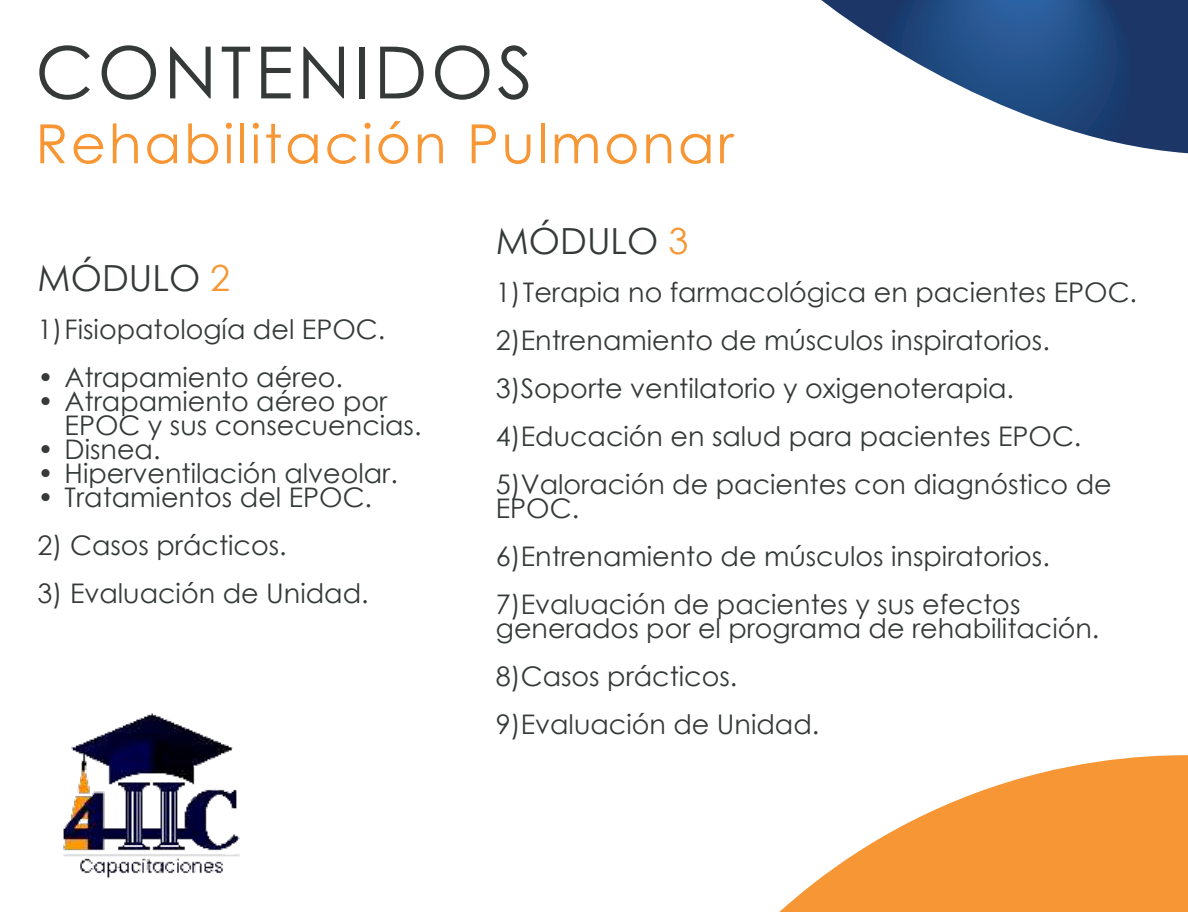
<style>
.page{position:relative;width:1188px;height:912px;background:#fff}
.page>*{position:absolute;margin:0;border:0;box-sizing:border-box;transform-origin:0 0}
.t1{font:72px "Century Gothic";letter-spacing:.05em;color:#353a38}
.t2{font:54px "Century Gothic";letter-spacing:.05em;color:#f79634}
.t3{font:36px "Century Gothic";color:#353a38}
.t4{font:27px/48px "Century Gothic";color:#353a38}
.s1{color:#f79634}
</style>
<div class="page">
<svg style="left:821px;top:0;width:367px;height:153px"></svg>
<svg style="left:779px;top:755px;width:409px;height:157px;fill:#f79634"></svg>
<img style="left:63px;top:713px;width:177px;height:165px">
<h1 class="t1" style="left:35px;top:22px;width:499px">CONTENIDOS</h1>
<h2 class="t2" style="left:35px;top:106px;width:700px">Rehabilitación Pulmonar</h2>
<h3 class="t3" style="left:38px;top:252px;width:194px">MÓDULO <span class="s1">2</span></h3>
<p class="t4" style="left:38px;top:304px;width:349px">1)Fisiopatología del EPOC.</p>
<p class="t4" style="left:38px;top:352px;width:307px">• Atrapamiento aéreo.</p>
<p class="t4" style="left:65px;top:388px;width:358px;line-height:24px;text-indent:-27px">• Atrapamiento aéreo por<br>EPOC y sus consecuencias.</p>
<p class="t4" style="left:38px;top:424px;width:124px">• Disnea.</p>
<p class="t4" style="left:38px;top:448px;width:362px">• Hiperventilación alveolar.</p>
<p class="t4" style="left:38px;top:472px;width:336px">• Tratamientos del EPOC.</p>
<p class="t4" style="left:38px;top:520px;width:251px">2) Casos prácticos.</p>
<p class="t4" style="left:38px;top:568px;width:333px">3) Evaluación de Unidad.</p>
<h3 class="t3" style="left:496px;top:216px;width:194px">MÓDULO <span class="s1">3</span></h3>
<p class="t4" style="left:496px;top:268px;width:643px">1)Terapia no farmacológica en pacientes EPOC.<br>2)Entrenamiento de músculos inspiratorios.<br>3)Soporte ventilatorio y oxigenoterapia.<br>4)Educación en salud para pacientes EPOC.<br>5)Valoración de pacientes con diagnóstico de</p>
<p class="t4" style="left:496px;top:484px;width:556px">EPOC.<br>6)Entrenamiento de músculos inspiratorios.<br>7)Evaluación de pacientes y sus efectos</p>
<p class="t4" style="left:496px;top:604px;width:605px">generados por el programa de rehabilitación.<br>8)Casos prácticos.<br>9)Evaluación de Unidad.</p>
</div>
